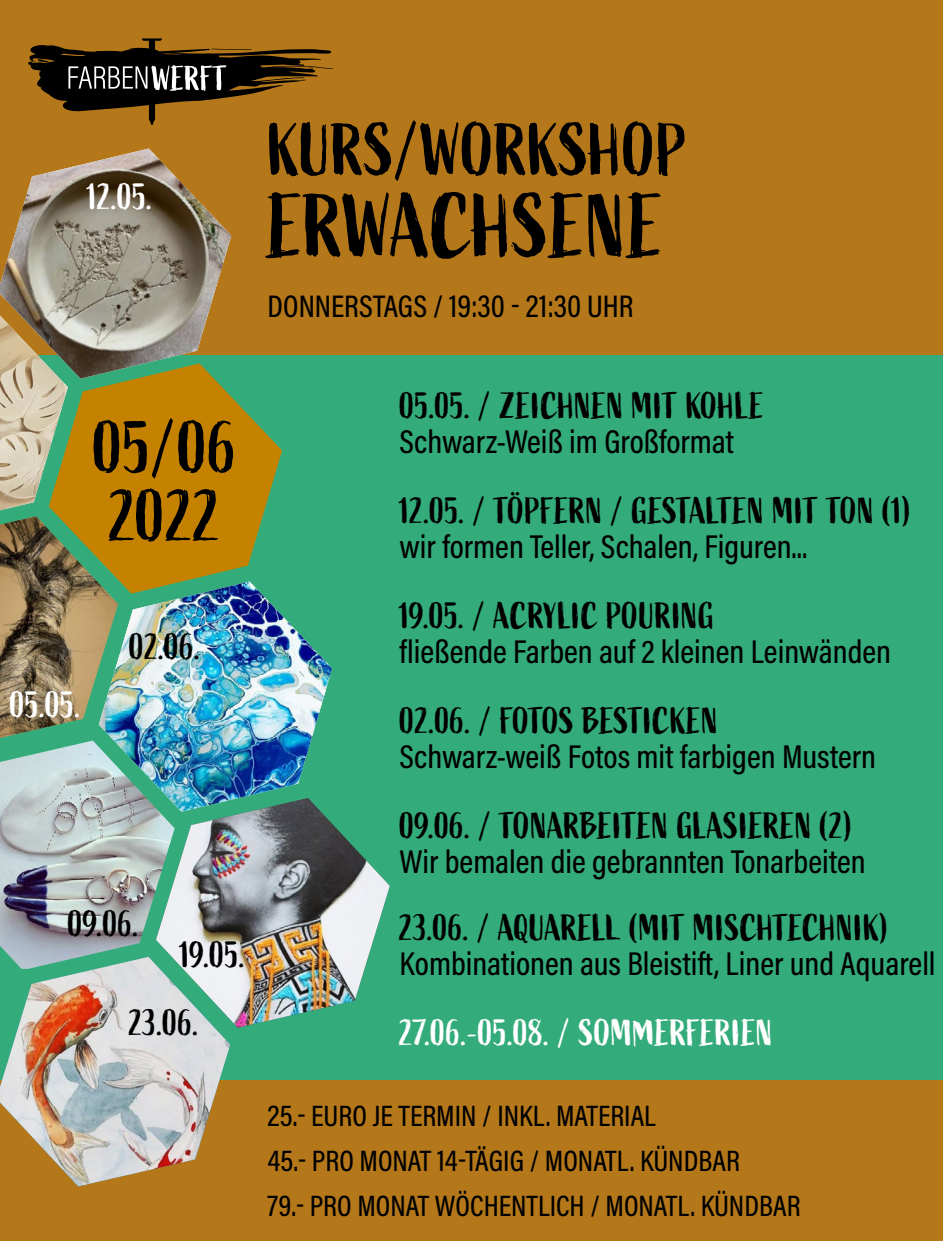
<style>
.page{position:relative;width:943px;height:1241px;background:#fff}
.page>*{position:absolute;margin:0;border:0;box-sizing:border-box;transform-origin:0 0}
.t1{font:89.25px "Active";color:#000}
.t2{font:73.5px "Active";color:#000}
.t3{font:72.98px/68.4px "Active";color:#000}
.t4{font:36.75px "Active";color:#000}
.t5{font:36.75px "Active";color:#fff}
.t6{font:500 33.25px "Acumin Pro Cond";color:#000}
.t7{font:31.5px "Acumin Variable Concept";color:#000}
.t8{font:500 29.75px/45px "Acumin Pro Cond";color:#000}
</style>
<div class="page">
<div style="left:0;top:0;width:943px;height:1240px;background:#b4771a"></div>
<div style="left:0;top:355px;width:943px;height:724px;background:#33ab7b"></div>
<svg style="left:28px;top:38px;width:305px;height:86px"></svg>
<img style="left:175px;top:593px;width:157px;height:205px">
<svg style="left:52px;top:378px;width:230px;height:215px;fill:#c58200"></svg>
<img style="left:0;top:378px;width:68px;height:132px">
<img style="left:175px;top:798px;width:215px;height:229px">
<img style="left:0;top:956px;width:230px;height:230px">
<img style="left:0;top:148px;width:231px;height:230px">
<img style="left:0;top:516px;width:175px;height:453px">
<img style="left:0;top:516px;width:118px;height:221px">
<p class="t5" style="left:87px;top:175px;width:67px">12.05.</p>
<h2 class="t2" style="left:268px;top:108px;width:421px">KURS/WORKSHOP</h2>
<h1 class="t1" style="left:268px;top:176px;width:397px">ERWACHSENE</h1>
<p class="t7" style="left:267px;top:284px;width:367px">DONNERSTAGS / 19:30 - 21:30 UHR</p>
<h3 class="t3" style="left:93px;top:416px;width:146px">05/06<br>2022</h3>
<p class="t5" style="left:10px;top:684px;width:73px">05.05.</p>
<p class="t4" style="left:129px;top:625px;width:73px">02.06.</p>
<p class="t4" style="left:68px;top:902px;width:73px">09.06.</p>
<p class="t4" style="left:180px;top:934px;width:67px">19.05.</p>
<p class="t4" style="left:129px;top:1001px;width:72px">23.06.</p>
<p class="t4" style="left:399px;top:385px;width:366px">05.05. / ZEICHNEN MIT KOHLE</p>
<p class="t6" style="left:399px;top:420px;width:336px">Schwarz-Weiß im Großformat</p>
<p class="t4" style="left:399px;top:490px;width:513px">12.05. / TÖPFERN / GESTALTEN MIT TON (1)</p>
<p class="t6" style="left:399px;top:525px;width:409px">wir formen Teller, Schalen, Figuren...</p>
<p class="t4" style="left:399px;top:595px;width:317px">19.05. / ACRYLIC POURING</p>
<p class="t6" style="left:399px;top:630px;width:493px">fließende Farben auf 2 kleinen Leinwänden</p>
<p class="t4" style="left:399px;top:700px;width:320px">02.06. / FOTOS BESTICKEN</p>
<p class="t6" style="left:399px;top:735px;width:478px">Schwarz-weiß Fotos mit farbigen Mustern</p>
<p class="t4" style="left:399px;top:805px;width:454px">09.06. / TONARBEITEN GLASIEREN (2)</p>
<p class="t6" style="left:399px;top:840px;width:468px">Wir bemalen die gebrannten Tonarbeiten</p>
<p class="t4" style="left:399px;top:906px;width:491px">23.06. / AQUARELL (MIT MISCHTECHNIK)</p>
<p class="t6" style="left:399px;top:941px;width:537px">Kombinationen aus Bleistift, Liner und Aquarell</p>
<p class="t5" style="left:399px;top:1011px;width:375px">27.06.-05.08. / SOMMERFERIEN</p>
<p class="t8" style="left:267px;top:1092px;width:534px">25.- EURO JE TERMIN / INKL. MATERIAL<br>45.- PRO MONAT 14-TÄGIG / MONATL. KÜNDBAR<br>79.- PRO MONAT WÖCHENTLICH / MONATL. KÜNDBAR</p>
</div>
